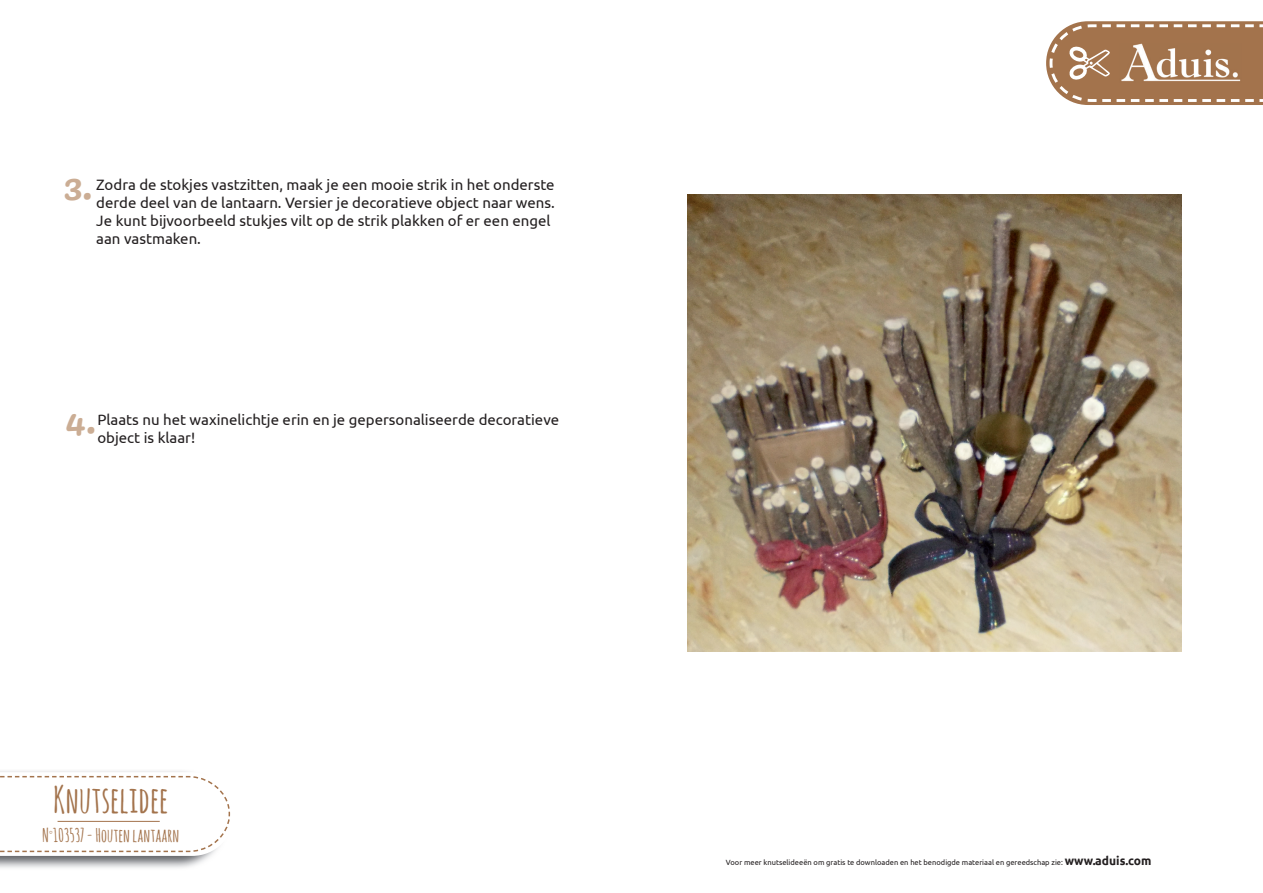
<style>
.page{position:relative;width:1263px;height:893px;background:#fff}
.page>*{position:absolute;margin:0;border:0;box-sizing:border-box;transform-origin:0 0}
.t1{font:700 36.45px "Amatic SC";color:#a3734c}
.t2{font:700 18.45px "Amatic SC";color:#a3734c}
.t3{font:15px/18px "Ubuntu";color:#231f20}
.t4{font:7.5px "Ubuntu";color:#231f20}
.s1{font-weight:700;font-size:12px}
</style>
<div class="page">
<svg style="left:0;top:772px;width:231px;height:84px"></svg>
<hr style="left:58px;top:821px;width:102px;height:1px;background:#a3734c">
<svg style="left:1046px;top:21px;width:217px;height:84px;background:#b38b6b"></svg>
<img style="left:687px;top:195px;width:494px;height:457px">
<p class="t3" style="left:96px;top:176px;width:460px">Zodra de stokjes vastzitten, maak je een mooie strik in het onderste derde deel van de lantaarn. Versier je decoratieve object naar wens.<br>Je kunt bijvoorbeeld stukjes vilt op de strik plakken of er een engel aan vastmaken.</p>
<p class="t3" style="left:97px;top:410px;width:463px">Plaats nu het waxinelichtje erin en je gepersonaliseerde decoratieve object is klaar!</p>
<h1 class="t1" style="left:53px;top:773px;width:117px">Knutselidee</h1>
<p class="t2" style="left:42px;top:822px;width:139px">N<sup>°</sup>103537 - Houten lantaarn</p>
<p class="t4" style="left:726px;top:858px;width:427px">Voor meer knutselideeën om gratis te downloaden en het benodigde materiaal en gereedschap zie: <span class="s1">www.aduis.com</span></p>
</div>
